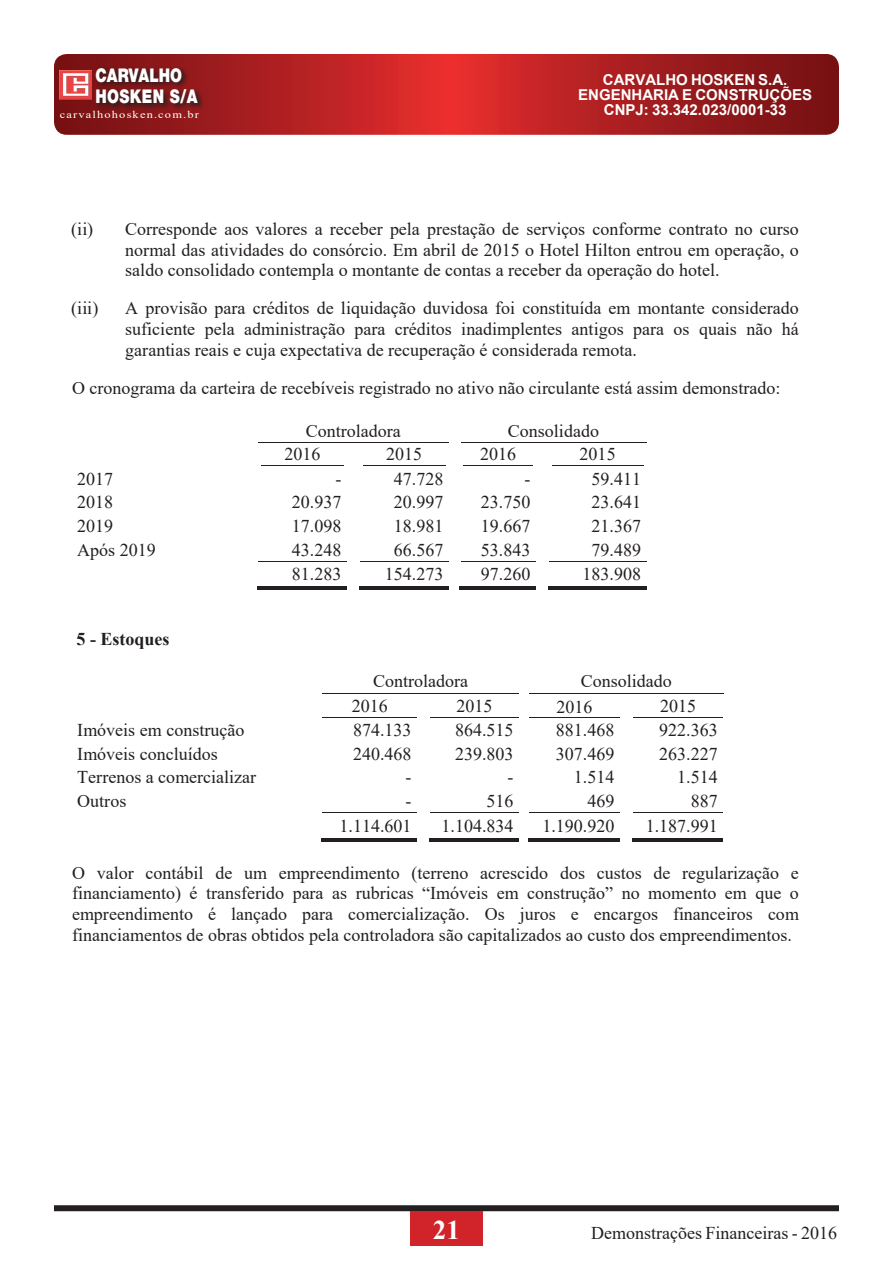
<style>
.page{position:relative;width:893px;height:1263px;background:#fff}
.page>*{position:absolute;margin:0;border:0;box-sizing:border-box;transform-origin:0 0}
.t1{font:700 27px "Times New Roman";color:#fff}
.t2{font:900 18.9px/21.6px "Helvetica Neue";color:#fff;scale:.79 1}
.t3{font:18px/20.7px "Times New Roman";color:#231f20;text-align:justify}
.t4{font:700 18px "Times New Roman";color:#231f20}
.t5{font:700 15px/15px "Arial";color:#fff;text-align:center}
.t6{font:10.5px "Times New Roman";letter-spacing:.095em;color:#fff;scale:1.18 1}
</style>
<div class="page">
<div style="left:54px;top:1205px;width:785px;height:6px;background:#231f20"></div>
<div style="left:410px;top:1212px;width:73px;height:34px;background:#d1232a"></div>
<svg style="left:54px;top:54px;width:785px;height:81px;background:#ac1f21"></svg>
<svg style="left:95px;top:66px;width:110px;height:45px;background:#69181a"></svg>
<img style="left:60px;top:70px;width:32px;height:29px">
<hr style="left:261px;top:465px;width:83px;height:1px;background:#231f20">
<hr style="left:363px;top:465px;width:83px;height:1px;background:#231f20">
<hr style="left:464px;top:465px;width:69px;height:1px;background:#231f20">
<hr style="left:552px;top:465px;width:91px;height:1px;background:#231f20">
<hr style="left:258px;top:442px;width:89px;height:1px;background:#231f20">
<svg style="left:347px;top:442px;width:14px;height:1px"></svg>
<hr style="left:361px;top:442px;width:88px;height:1px;background:#231f20">
<hr style="left:461px;top:442px;width:75px;height:1px;background:#231f20">
<svg style="left:536px;top:442px;width:14px;height:1px"></svg>
<hr style="left:550px;top:442px;width:96px;height:1px;background:#231f20">
<hr style="left:258px;top:561px;width:89px;height:1px;background:#231f20">
<hr style="left:360px;top:561px;width:89px;height:1px;background:#231f20">
<hr style="left:461px;top:561px;width:75px;height:1px;background:#231f20">
<hr style="left:549px;top:561px;width:97px;height:1px;background:#231f20">
<hr style="left:257px;top:589px;width:90px;height:1px;background:#231f20">
<hr style="left:257px;top:587px;width:90px;height:1px;background:#231f20">
<hr style="left:359px;top:589px;width:90px;height:1px;background:#231f20">
<hr style="left:359px;top:587px;width:90px;height:1px;background:#231f20">
<hr style="left:460px;top:589px;width:76px;height:1px;background:#231f20">
<hr style="left:460px;top:587px;width:76px;height:1px;background:#231f20">
<hr style="left:548px;top:589px;width:98px;height:1px;background:#231f20">
<hr style="left:548px;top:587px;width:98px;height:1px;background:#231f20">
<hr style="left:322px;top:693px;width:95px;height:1px;background:#231f20">
<svg style="left:417px;top:693px;width:14px;height:1px"></svg>
<hr style="left:431px;top:693px;width:88px;height:1px;background:#231f20">
<hr style="left:530px;top:693px;width:90px;height:1px;background:#231f20">
<svg style="left:620px;top:693px;width:14px;height:1px"></svg>
<hr style="left:634px;top:693px;width:89px;height:1px;background:#231f20">
<hr style="left:322px;top:717px;width:95px;height:1px;background:#231f20">
<hr style="left:430px;top:717px;width:89px;height:1px;background:#231f20">
<hr style="left:530px;top:717px;width:90px;height:1px;background:#231f20">
<hr style="left:633px;top:717px;width:90px;height:1px;background:#231f20">
<hr style="left:322px;top:812px;width:95px;height:1px;background:#231f20">
<hr style="left:430px;top:812px;width:89px;height:1px;background:#231f20">
<hr style="left:530px;top:812px;width:90px;height:1px;background:#231f20">
<hr style="left:633px;top:812px;width:90px;height:1px;background:#231f20">
<hr style="left:321px;top:840px;width:96px;height:1px;background:#231f20">
<hr style="left:321px;top:838px;width:96px;height:1px;background:#231f20">
<hr style="left:429px;top:840px;width:90px;height:1px;background:#231f20">
<hr style="left:429px;top:838px;width:90px;height:1px;background:#231f20">
<hr style="left:529px;top:840px;width:91px;height:1px;background:#231f20">
<hr style="left:529px;top:838px;width:91px;height:1px;background:#231f20">
<hr style="left:632px;top:840px;width:91px;height:1px;background:#231f20">
<hr style="left:632px;top:838px;width:91px;height:1px;background:#231f20">
<p class="t2" style="left:95px;top:64px;width:131px">CARVALHO<br>HOSKEN S/A</p>
<p class="t6" style="left:60px;top:107px;width:119px">carvalhohosken.com.br</p>
<p class="t5" style="left:578px;top:73px;width:235px">CARVALHO HOSKEN S.A.<br>ENGENHARIA E CONSTRUÇÕES<br>CNPJ: 33.342.023/0001-33</p>
<p class="t3" style="left:125px;top:218px;width:675px;text-indent:-54px">(ii) Corresponde aos valores a receber pela prestação de serviços conforme contrato no curso normal das atividades do consórcio. Em abril de 2015 o Hotel Hilton entrou em operação, o saldo consolidado contempla o montante de contas a receber da operação do hotel.</p>
<p class="t3" style="left:71px;top:297px;width:29px">(iii)</p>
<p class="t3" style="left:125px;top:297px;width:675px">A provisão para créditos de liquidação duvidosa foi constituída em montante considerado suficiente pela administração para créditos inadimplentes antigos para os quais não há garantias reais e cuja expectativa de recuperação é considerada remota.</p>
<p class="t3" style="left:72px;top:377px;width:710px">O cronograma da carteira de recebíveis registrado no ativo não circulante está assim demonstrado:</p>
<p class="t3" style="left:306px;top:420px;width:96px">Controladora</p>
<p class="t3" style="left:508px;top:420px;width:93px">Consolidado</p>
<p class="t3" style="left:284px;top:443px;width:37px">2016</p>
<p class="t3" style="left:386px;top:443px;width:37px">2015</p>
<p class="t3" style="left:480px;top:443px;width:37px">2016</p>
<p class="t3" style="left:580px;top:443px;width:37px">2015</p>
<p class="t3" style="left:77px;top:468px;width:38px">2017</p>
<p class="t3" style="left:335px;top:468px;width:7px">-</p>
<p class="t3" style="left:394px;top:468px;width:51px">47.728</p>
<p class="t3" style="left:524px;top:468px;width:7px">-</p>
<p class="t3" style="left:591px;top:468px;width:51px">59.411</p>
<p class="t3" style="left:77px;top:491px;width:38px">2018</p>
<p class="t3" style="left:292px;top:491px;width:51px">20.937</p>
<p class="t3" style="left:394px;top:491px;width:51px">20.997</p>
<p class="t3" style="left:481px;top:491px;width:51px">23.750</p>
<p class="t3" style="left:591px;top:491px;width:51px">23.641</p>
<p class="t3" style="left:77px;top:515px;width:38px">2019</p>
<p class="t3" style="left:292px;top:515px;width:51px">17.098</p>
<p class="t3" style="left:394px;top:515px;width:51px">18.981</p>
<p class="t3" style="left:481px;top:515px;width:51px">19.667</p>
<p class="t3" style="left:591px;top:515px;width:51px">21.367</p>
<p class="t3" style="left:77px;top:538px;width:80px">Após 2019</p>
<p class="t3" style="left:292px;top:538px;width:51px">43.248</p>
<p class="t3" style="left:394px;top:538px;width:51px">66.567</p>
<p class="t3" style="left:481px;top:538px;width:51px">53.843</p>
<p class="t3" style="left:591px;top:538px;width:51px">79.489</p>
<p class="t3" style="left:292px;top:563px;width:51px">81.283</p>
<p class="t3" style="left:385px;top:563px;width:60px">154.273</p>
<p class="t3" style="left:481px;top:563px;width:51px">97.260</p>
<p class="t3" style="left:582px;top:563px;width:60px">183.908</p>
<p class="t4" style="left:77px;top:626px;width:95px">5 - Estoques</p>
<p class="t3" style="left:373px;top:670px;width:96px">Controladora</p>
<p class="t3" style="left:581px;top:670px;width:93px">Consolidado</p>
<p class="t3" style="left:352px;top:695px;width:37px">2016</p>
<p class="t3" style="left:456px;top:695px;width:37px">2015</p>
<p class="t3" style="left:557px;top:696px;width:37px">2016</p>
<p class="t3" style="left:660px;top:695px;width:37px">2015</p>
<p class="t3" style="left:77px;top:719px;width:169px">Imóveis em construção</p>
<p class="t3" style="left:353px;top:719px;width:60px">874.133</p>
<p class="t3" style="left:455px;top:719px;width:60px">864.515</p>
<p class="t3" style="left:556px;top:719px;width:60px">881.468</p>
<p class="t3" style="left:659px;top:719px;width:60px">922.363</p>
<p class="t3" style="left:77px;top:743px;width:142px">Imóveis concluídos</p>
<p class="t3" style="left:353px;top:743px;width:60px">240.468</p>
<p class="t3" style="left:455px;top:743px;width:60px">239.803</p>
<p class="t3" style="left:556px;top:743px;width:60px">307.469</p>
<p class="t3" style="left:659px;top:743px;width:60px">263.227</p>
<p class="t3" style="left:77px;top:766px;width:180px">Terrenos a comercializar</p>
<p class="t3" style="left:406px;top:766px;width:7px">-</p>
<p class="t3" style="left:507px;top:766px;width:7px">-</p>
<p class="t3" style="left:574px;top:766px;width:42px">1.514</p>
<p class="t3" style="left:677px;top:766px;width:42px">1.514</p>
<p class="t3" style="left:77px;top:790px;width:51px">Outros</p>
<p class="t3" style="left:406px;top:790px;width:7px">-</p>
<p class="t3" style="left:486px;top:790px;width:28px">516</p>
<p class="t3" style="left:587px;top:790px;width:28px">469</p>
<p class="t3" style="left:691px;top:790px;width:28px">887</p>
<p class="t3" style="left:340px;top:815px;width:73px">1.114.601</p>
<p class="t3" style="left:441px;top:815px;width:73px">1.104.834</p>
<p class="t3" style="left:542px;top:815px;width:73px">1.190.920</p>
<p class="t3" style="left:646px;top:815px;width:73px">1.187.991</p>
<p class="t3" style="left:72px;top:862px;width:728px">O valor contábil de um empreendimento (terreno acrescido dos custos de regularização e financiamento) é transferido para as rubricas “Imóveis em construção” no momento em que o empreendimento é lançado para comercialização. Os juros e encargos financeiros com financiamentos de obras obtidos pela controladora são capitalizados ao custo dos empreendimentos.</p>
<h1 class="t1" style="left:433px;top:1210px;width:28px">21</h1>
<p class="t3" style="left:591px;top:1222px;width:248px">Demonstrações Financeiras - 2016</p>
</div>
